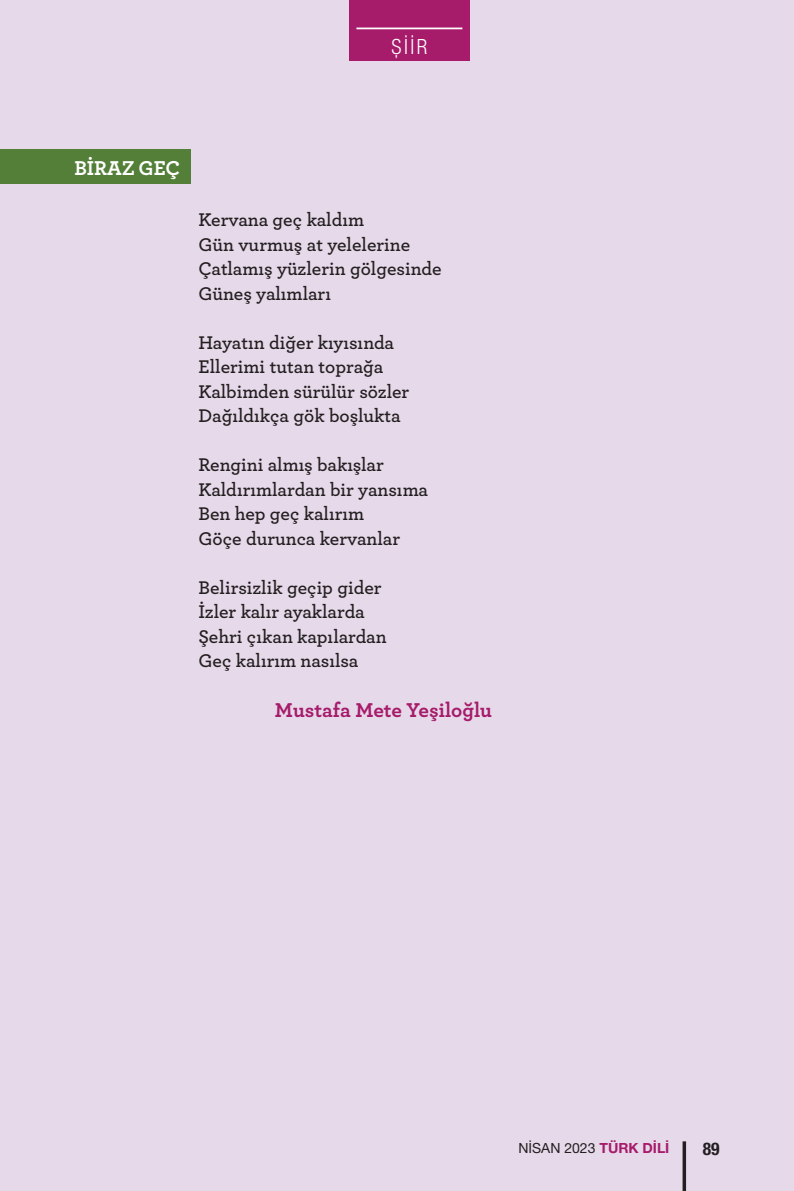
<style>
.page{position:relative;width:794px;height:1191px;background:#e6d9ea}
.page>*{position:absolute;margin:0;border:0;box-sizing:border-box;transform-origin:0 0}
.YAZAR{font:700 21px "Archer";color:#a61b6a}
.BAŞLIK_ŞİİR{font:700 21px "Archer";color:#fff}
.t1{font:300 condensed 21px "Helvetica Neue LT Pro";color:#fff}
.t2{font:600 19.25px "Archer";color:#231f20}
.t3{font:700 condensed 17.5px "Helvetica Neue LT Pro";color:#231f20}
.t4{font:14px "Helvetica Neue LT Pro";color:#231f20}
.s1{font-weight:700;color:#a61b6a}
</style>
<div class="page">
<div style="left:349px;top:0;width:120px;height:61px;background:#a61b6a"></div>
<hr style="left:356px;top:28px;width:106px;height:1px;background:#fff">
<svg style="left:682px;top:1141px;width:4px;height:50px"></svg>
<div style="left:0;top:149px;width:190px;height:35px;background:#537f39"></div>
<p class="t1" style="left:391px;top:34px;width:37px">ŞİİR</p>
<p class="BAŞLIK_ŞİİR" style="left:74px;top:151px;width:107px">BIRAZ GEÇ</p>
<p class="t2" style="left:198px;top:205px;width:167px">Kervana geç kaldım</p>
<p class="t2" style="left:198px;top:230px;width:213px">Gün vurmuş at yelelerine</p>
<p class="t2" style="left:198px;top:254px;width:245px">Çatlamış yüzlerin gölgesinde</p>
<p class="t2" style="left:198px;top:279px;width:134px">Güneş yalımları</p>
<p class="t2" style="left:198px;top:328px;width:197px">Hayatın diğer kıyısında</p>
<p class="t2" style="left:198px;top:352px;width:186px">Ellerimi tutan toprağa</p>
<p class="t2" style="left:198px;top:377px;width:212px">Kalbimden sürülür sözler</p>
<p class="t2" style="left:198px;top:401px;width:204px">Dağıldıkça gök boşlukta</p>
<p class="t2" style="left:198px;top:450px;width:187px">Rengini almış bakışlar</p>
<p class="t2" style="left:198px;top:475px;width:231px">Kaldırımlardan bir yansıma</p>
<p class="t2" style="left:198px;top:499px;width:167px">Ben hep geç kalırım</p>
<p class="t2" style="left:198px;top:524px;width:203px">Göçe durunca kervanlar</p>
<p class="t2" style="left:198px;top:573px;width:185px">Belirsizlik geçip gider</p>
<p class="t2" style="left:198px;top:597px;width:168px">İzler kalır ayaklarda</p>
<p class="t2" style="left:198px;top:622px;width:190px">Şehri çıkan kapılardan</p>
<p class="t2" style="left:198px;top:646px;width:161px">Geç kalırım nasılsa</p>
<p class="YAZAR" style="left:275px;top:693px;width:219px">Mustafa Mete Yeşiloğlu</p>
<p class="t4" style="left:518px;top:1139px;width:152px">NİSAN 2023 <span class="s1">TÜRK DİLİ</span></p>
<p class="t3" style="left:702px;top:1138px;width:18px">89</p>
</div>
